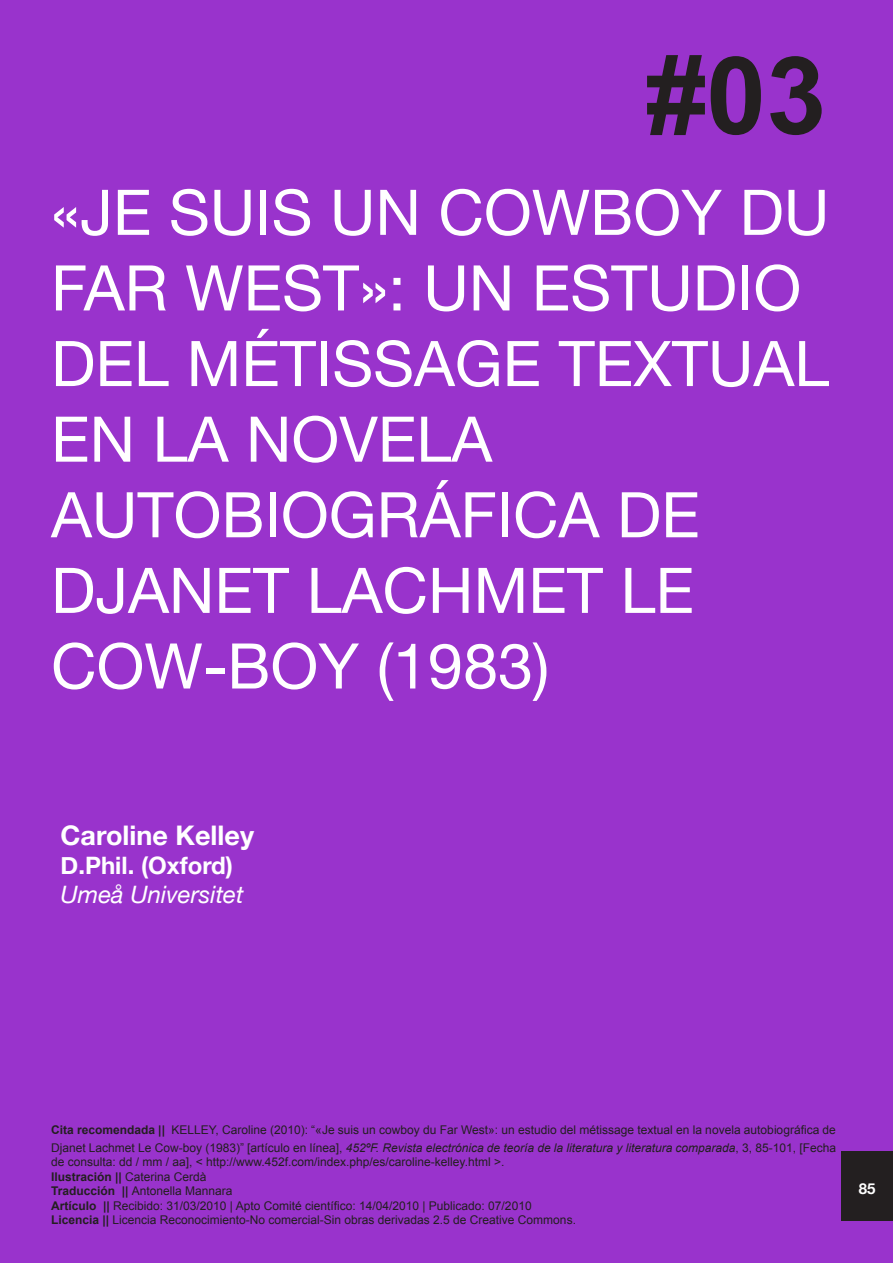
<style>
.page{position:relative;width:893px;height:1263px;background:#93c}
.page>*{position:absolute;margin:0;border:0;box-sizing:border-box;transform-origin:0 0}
.t1{font:700 108px "Arial";color:#231f20}
.t2{font:63px/75.6px "Helvetica Neue";color:#fff}
.t3{font:700 27px "Helvetica Neue";color:#fff}
.t4{font:700 24px "Helvetica Neue";color:#fff}
.t5{font:italic 24px "Helvetica Neue";color:#fff}
.t6{font:700 15px "Helvetica Neue";color:#fff}
.t7{font:12px/14.4px "Arial";color:#231f20}
.s1{font-weight:700}
.s2{font-style:italic}
</style>
<div class="page">
<div style="left:841px;top:1151px;width:52px;height:70px;background:#231f20"></div>
<h1 class="t1" style="left:646px;top:25px;width:182px">#03</h1>
<h2 class="t2" style="left:51px;top:174px;width:780px">«JE SUIS UN COWBOY DU<br>FAR WEST»: UN ESTUDIO<br>DEL MÉTISSAGE TEXTUAL<br>EN LA NOVELA<br>AUTOBIOGRÁFICA DE<br>DJANET LACHMET LE<br>COW-BOY (1983)</h2>
<h3 class="t3" style="left:61px;top:819px;width:195px">Caroline Kelley</h3>
<h3 class="t4" style="left:61px;top:851px;width:174px">D.Phil. (Oxford)</h3>
<h3 class="t5" style="left:61px;top:880px;width:185px">Umeå Universitet</h3>
<p class="t7" style="left:51px;top:1121px;width:786px;line-height:18px"><span class="s1">Cita recomendada ||</span> KELLEY, Caroline (2010): “«Je suis un cowboy du Far West»: un estudio del métissage textual en la novela autobiográfica de<br>Djanet Lachmet Le Cow-boy (1983)” [artículo en línea], <span class="s2">452ºF. Revista electrónica de teoría de la literatura y literatura comparada</span>, 3, 85-101, [Fecha</p>
<p class="t7" style="left:51px;top:1155px;width:526px">de consulta: dd / mm / aa], &lt; http://www.452f.com/index.php/es/caroline-kelley.html &gt;.<br><span class="s1">Ilustración ||</span> Caterina Cerdà<br><span class="s1">Traducción ||</span> Antonella Mannara<br><span class="s1">Artículo ||</span> Recibido: 31/03/2010 | Apto Comité científico: 14/04/2010 | Publicado: 07/2010<br><span class="s1">Licencia ||</span> Licencia Reconocimiento-No comercial-Sin obras derivadas 2.5 de Creative Commons.</p>
<p class="t6" style="left:859px;top:1179px;width:18px">85</p>
</div>
